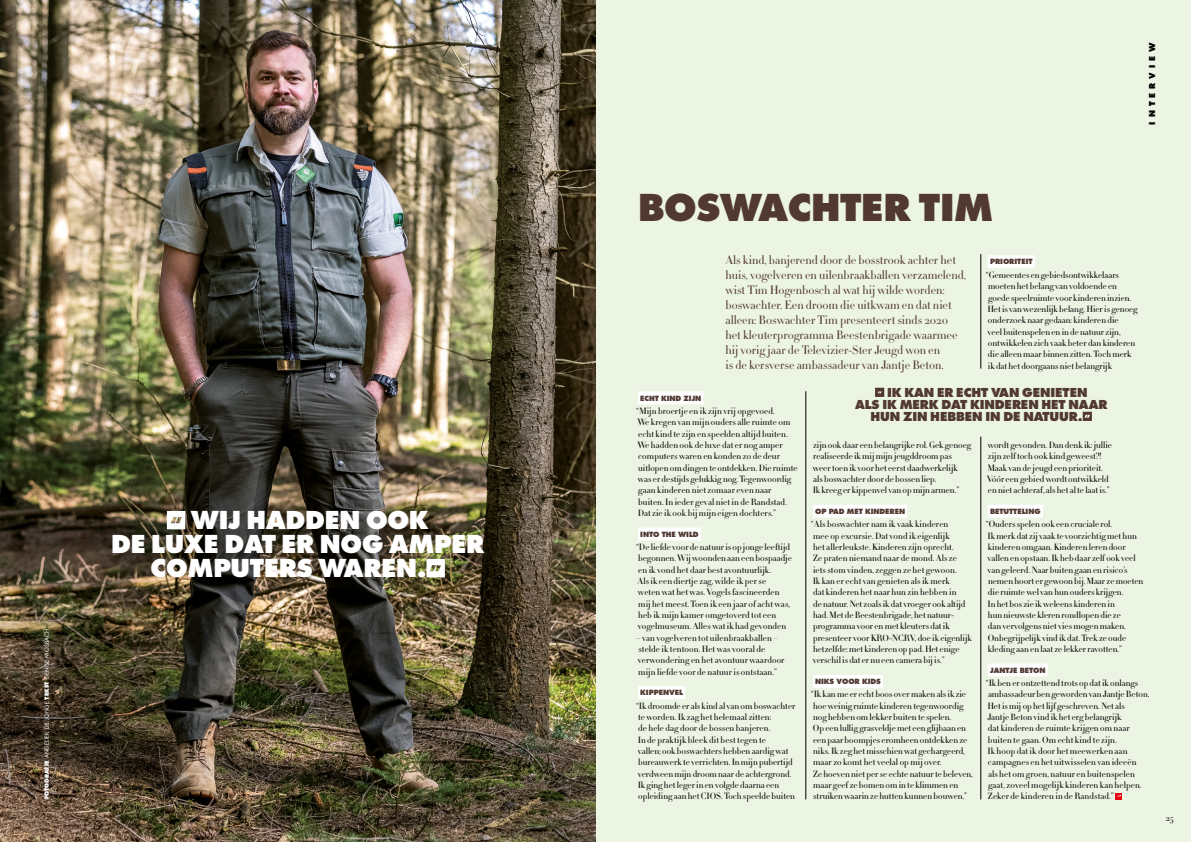
<style>
.page{position:relative;width:1191px;height:842px;background:#ecf4e3}
.page>*{position:absolute;margin:0;border:0;box-sizing:border-box;transform-origin:0 0}
.t1{font:800 36px "Futura Std";letter-spacing:-.01em;color:#513932}
.t2{font:800 24px "Futura Std";letter-spacing:-.01em;color:#fff}
.t3{font:300 12px/15px "HTF Didot L16";color:#513932}
.t4{font:800 12px "Futura Std";letter-spacing:-.01em;color:#513932}
.t5{font:300 9px/11.3px "HTF Didot L16";color:#000}
.t6{font:800 8px "Futura Std";letter-spacing:.5em;color:#000}
.t7{font:800 7px "Futura Std";letter-spacing:-.01em;color:#513932}
.t8{font:5.5px "Futura Std";letter-spacing:.04em;color:#fff}
.s1{font-weight:800}
</style>
<div class="page">
<img style="left:0;top:0;width:595px;height:842px">
<div style="left:638px;top:391px;width:65px;height:13px;background:#fff"></div>
<div style="left:638px;top:527px;width:63px;height:13px;background:#fff"></div>
<div style="left:638px;top:686px;width:47px;height:13px;background:#fff"></div>
<div style="left:813px;top:505px;width:94px;height:13px;background:#fff"></div>
<div style="left:813px;top:675px;width:70px;height:13px;background:#fff"></div>
<svg style="left:167px;top:511px;width:18px;height:18px"></svg>
<svg style="left:426px;top:559px;width:19px;height:18px"></svg>
<svg style="left:875px;top:388px;width:9px;height:9px"></svg>
<svg style="left:1082px;top:412px;width:10px;height:9px"></svg>
<div style="left:987px;top:255px;width:47px;height:13px;background:#fff"></div>
<div style="left:987px;top:505px;width:55px;height:13px;background:#fff"></div>
<div style="left:987px;top:663px;width:60px;height:13px;background:#fff"></div>
<svg style="left:1115px;top:793px;width:7px;height:6px"></svg>
<hr style="left:980px;top:437px;width:1px;height:362px;background:#000">
<hr style="left:980px;top:254px;width:1px;height:115px;background:#000">
<hr style="left:805px;top:391px;width:1px;height:408px;background:#000">
<p class="t8" style="left:43px;top:799px;width:172px;rotate:-90deg"><span class="s1">FOTOGRAFIE</span> ANGELIEK DE JONGE <span class="s1">TEKST</span> DENISE MOSBACH</p>
<h2 class="t2" style="left:191px;top:505px;width:239px">WIJ HADDEN OOK</h2>
<h2 class="t2" style="left:111px;top:529px;width:375px">DE LUXE DAT ER NOG AMPER</h2>
<h2 class="t2" style="left:151px;top:553px;width:278px">COMPUTERS WAREN.</h2>
<p class="t6" style="left:1147px;top:125px;width:84px;rotate:-90deg">INTERVIEW</p>
<h1 class="t1" style="left:638px;top:185px;width:357px">BOSWACHTER TIM</h1>
<p class="t3" style="left:725px;top:252px;width:242px">Als kind, banjerend door de bosstrook achter het huis, vogelveren en uilenbraakballen verzamelend, wist Tim Hogenbosch al wat hij wilde worden: boswachter. Een droom die uitkwam en dat niet alleen: Boswachter Tim presenteert sinds 2020 het kleuterprogramma Beestenbrigade waarmee hij vorig jaar de Televizier-Ster Jeugd won en<br>is de kersverse ambassadeur van Jantje Beton.</p>
<p class="t7" style="left:990px;top:257px;width:44px">PRIORITEIT</p>
<p class="t5" style="left:985px;top:269px;width:153px">“Gemeentes en gebiedsontwikkelaars moeten het belang van voldoende en goede speelruimte voor kinderen inzien.<br>Het is van wezenlijk belang. Hier is genoeg onderzoek naar gedaan: kinderen die<br>veel buitenspelen en in de natuur zijn, ontwikkelen zich vaak beter dan kinderen die alleen maar binnen zitten. Toch merk ik dat het doorgaans niet belangrijk</p>
<p class="t7" style="left:640px;top:393px;width:63px">ECHT KIND ZIJN</p>
<p class="t5" style="left:636px;top:405px;width:163px">“Mijn broertje en ik zijn vrij opgevoed.<br>We kregen van mijn ouders alle ruimte om echt kind te zijn en speelden altijd buiten.<br>We hadden ook de luxe dat er nog amper computers waren en konden zo de deur uitlopen om dingen te ontdekken. Die ruimte was er destijds gelukkig nog. Tegenwoordig gaan kinderen niet zomaar even naar<br>buiten. In ieder geval niet in de Randstad.<br>Dat zie ik ook bij mijn eigen dochters.”</p>
<p class="t7" style="left:640px;top:530px;width:60px">INTO THE WILD</p>
<p class="t5" style="left:636px;top:541px;width:157px">“De liefde voor de natuur is op jonge leeftijd begonnen. Wij woonden aan een bospaadje en ik vond het daar best avontuurlijk.<br>Als ik een diertje zag, wilde ik per se<br>weten wat het was. Vogels fascineerden mij het meest. Toen ik een jaar of acht was, heb ik mijn kamer omgetoverd tot een vogelmuseum. Alles wat ik had gevonden</p>
<p class="t5" style="left:636px;top:632px;width:150px">– van vogelveren tot uilenbraakballen – stelde ik tentoon. Het was vooral de verwondering en het avontuur waardoor mijn liefde voor de natuur is ontstaan.”</p>
<p class="t7" style="left:640px;top:688px;width:44px">KIPPENVEL</p>
<p class="t5" style="left:636px;top:700px;width:161px">“Ik droomde er als kind al van om boswachter te worden. Ik zag het helemaal zitten:<br>de hele dag door de bossen banjeren.<br>In de praktijk bleek dit best tegen te<br>vallen; ook boswachters hebben aardig wat bureauwerk te verrichten. In mijn pubertijd verdween mijn droom naar de achtergrond.<br>Ik ging het leger in en volgde daarna een opleiding aan het CIOS. Toch speelde buiten</p>
<h3 class="t4" style="left:887px;top:385px;width:202px">IK KAN ER ECHT VAN GENIETEN</h3>
<h3 class="t4" style="left:855px;top:397px;width:254px">ALS IK MERK DAT KINDEREN HET NAAR</h3>
<h3 class="t4" style="left:870px;top:409px;width:214px">HUN ZIN HEBBEN IN DE NATUUR.</h3>
<p class="t5" style="left:812px;top:439px;width:160px">zijn ook daar een belangrijke rol. Gek genoeg realiseerde ik mij mijn jeugddroom pas weer toen ik voor het eerst daadwerkelijk<br>als boswachter door de bossen liep.<br>Ik kreeg er kippenvel van op mijn armen.”</p>
<p class="t7" style="left:815px;top:507px;width:91px">OP PAD MET KINDEREN</p>
<p class="t5" style="left:811px;top:518px;width:162px">“Als boswachter nam ik vaak kinderen<br>mee op excursie. Dat vond ik eigenlijk<br>het allerleukste. Kinderen zijn oprecht.<br>Ze praten niemand naar de mond. Als ze<br>iets stom vinden, zeggen ze het gewoon.<br>Ik kan er echt van genieten als ik merk<br>dat kinderen het naar hun zin hebben in<br>de natuur. Net zoals ik dat vroeger ook altijd had. Met de Beestenbrigade, het natuur&shy;programma voor en met kleuters dat ik presenteer voor KRO-NCRV, doe ik eigenlijk hetzelfde: met kinderen op pad. Het enige verschil is dat er nu een camera bij is.”</p>
<p class="t7" style="left:815px;top:677px;width:67px">NIKS VOOR KIDS</p>
<p class="t5" style="left:811px;top:688px;width:163px">“Ik kan me er echt boos over maken als ik zie hoe weinig ruimte kinderen tegenwoordig nog hebben om lekker buiten te spelen.<br>Op een lullig grasveldje met een glijbaan en een paar boompjes eromheen ontdekken ze niks. Ik zeg het misschien wat gechargeerd, maar zo komt het veelal op mij over.<br>Ze hoeven niet per se echte natuur te beleven, maar geef ze bomen om in te klimmen en struiken waarin ze hutten kunnen bouwen.”</p>
<p class="t5" style="left:986px;top:439px;width:127px">wordt gevonden. Dan denk ik: jullie zijn zelf toch ook kind geweest?!<br>Maak van de jeugd een prioriteit.<br>Vóór een gebied wordt ontwikkeld en niet achteraf, als het al te laat is.”</p>
<p class="t7" style="left:990px;top:507px;width:52px">BETUTTELING</p>
<p class="t5" style="left:985px;top:518px;width:159px">“Ouders spelen ook een cruciale rol.<br>Ik merk dat zij vaak te voorzichtig met hun kinderen omgaan. Kinderen leren door vallen en opstaan. Ik heb daar zelf ook veel van geleerd. Naar buiten gaan en risico’s nemen hoort er gewoon bij. Maar ze moeten die ruimte wel van hun ouders krijgen.<br>In het bos zie ik weleens kinderen in<br>hun nieuwste kleren rondlopen die ze<br>dan vervolgens niet vies mogen maken.<br>Onbegrijpelijk vind ik dat. Trek ze oude kleding aan en laat ze lekker ravotten.”</p>
<p class="t7" style="left:990px;top:666px;width:57px">JANTJE BETON</p>
<p class="t5" style="left:985px;top:677px;width:165px">“Ik ben er ontzettend trots op dat ik onlangs ambassadeur ben geworden van Jantje Beton.<br>Het is mij op het lijf geschreven. Net als<br>Jantje Beton vind ik het erg belangrijk<br>dat kinderen de ruimte krijgen om naar buiten te gaan. Om echt kind te zijn.<br>Ik hoop dat ik door het meewerken aan campagnes en het uitwisselen van ideeën<br>als het om groen, natuur en buitenspelen gaat, zoveel mogelijk kinderen kan helpen.</p>
<p class="t5" style="left:987px;top:790px;width:128px">Zeker de kinderen in de Randstad.”</p>
<p class="t5" style="left:1165px;top:812px;width:10px">25</p>
</div>
